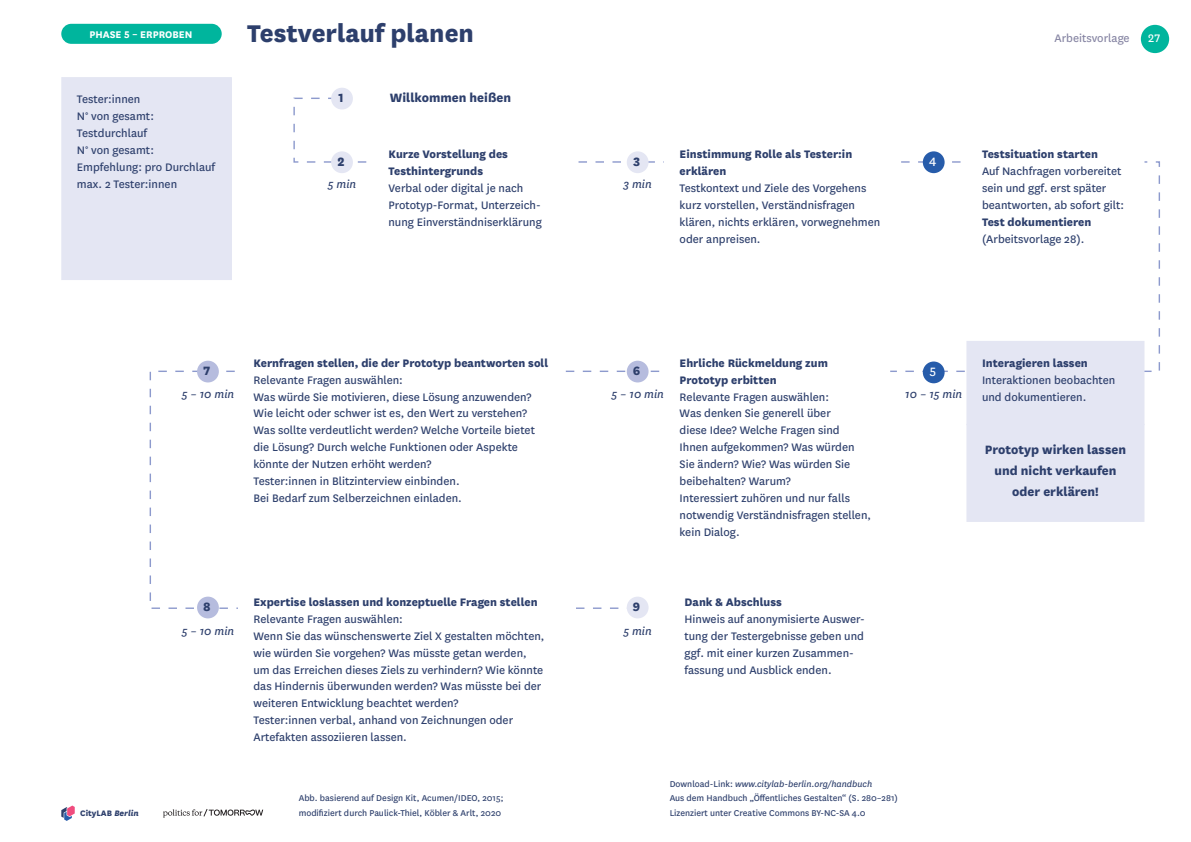
<style>
.page{position:relative;width:1191px;height:842px;background:#fff}
.page>*{position:absolute;margin:0;border:0;box-sizing:border-box;transform-origin:0 0}
.t1{font:800 28.3px "National";color:#2d3f6c}
.t2{font:800 14.1px/21.2px "National";color:#2d3f6c;text-align:center}
.t3{font:14.1px "National";color:#fff}
.t4{font:12.7px/17px "National";color:#2d3f6c}
.t5{font:800 12.7px/17px "National";color:#2d3f6c}
.t6{font:italic 12.7px "National";color:#2d3f6c}
.t7{font:12.7px "National";color:#8685a3}
.t8{font:12.7px "National";color:#fff}
.t9{font:700 11.3px "National";color:#fff}
.t10{font:9.9px/14.1px "National";color:#2d3f6c}
.t11{font:800 9.3px "National";color:#2d3f6c}
.s1{font-style:italic}
</style>
<div class="page">
<svg style="left:61px;top:805px;width:14px;height:16px"></svg>
<svg style="left:163px;top:809px;width:100px;height:8px"></svg>
<div style="left:1140px;top:25px;width:29px;height:28px;background:#00b59d;border-radius:50%"></div>
<div style="left:62px;top:78px;width:169px;height:201px;background:#e4e6f3"></div>
<div style="left:61px;top:77px;width:171px;height:203px;border:1px solid #e4e6f3"></div>
<div style="left:331px;top:88px;width:22px;height:21px;background:#e4e6f3;border-radius:50%"></div>
<div style="left:331px;top:151px;width:22px;height:22px;background:#e4e6f3;border-radius:50%"></div>
<div style="left:627px;top:151px;width:21px;height:22px;background:#e4e6f3;border-radius:50%"></div>
<div style="left:922px;top:151px;width:22px;height:22px;background:#275caa;border-radius:50%"></div>
<div style="left:627px;top:597px;width:21px;height:21px;background:#e4e6f3;border-radius:50%"></div>
<div style="left:627px;top:361px;width:21px;height:21px;background:#b6bcde;border-radius:50%"></div>
<div style="left:197px;top:361px;width:22px;height:21px;background:#b6bcde;border-radius:50%"></div>
<div style="left:197px;top:597px;width:22px;height:21px;background:#b6bcde;border-radius:50%"></div>
<div style="left:967px;top:342px;width:176px;height:82px;background:#e4e6f3"></div>
<div style="left:966px;top:341px;width:178px;height:84px;border:1px solid #e4e6f3"></div>
<div style="left:967px;top:425px;width:176px;height:96px;background:#e4e6f3"></div>
<div style="left:966px;top:424px;width:178px;height:98px;border:1px solid #e4e6f3"></div>
<div style="left:922px;top:361px;width:22px;height:22px;background:#275caa;border-radius:50%"></div>
<div style="left:61px;top:24px;width:161px;height:20px;background:#00b59d;border-radius:10px"></div>
<p class="t9" style="left:89px;top:27px;width:105px">PHASE 5 – ERPROBEN</p>
<h1 class="t1" style="left:247px;top:13px;width:228px">Testverlauf planen</h1>
<p class="t4" style="left:77px;top:90px;width:140px">Tester:innen<br>N° von gesamt:<br>Testdurchlauf<br>N° von gesamt:<br>Empfehlung: pro Durchlauf max. 2 Tester:innen</p>
<p class="t2" style="left:338px;top:86px;width:7px">1</p>
<p class="t2" style="left:390px;top:86px;width:123px">Willkommen heißen</p>
<p class="t5" style="left:679px;top:145px;width:174px">Einstimmung Rolle als Tester:in erklären</p>
<p class="t4" style="left:679px;top:179px;width:202px">Testkontext und Ziele des Vorgehens kurz vorstellen, Verständnisfragen klären, nichts erklären, vorwegnehmen oder anpreisen.</p>
<p class="t5" style="left:388px;top:145px;width:121px">Kurze Vorstellung des<br>Testhintergrunds</p>
<p class="t4" style="left:388px;top:179px;width:155px">Verbal oder digital je nach<br>Prototyp-Format, Unterzeich&shy;nung Einverständniserklärung</p>
<p class="t2" style="left:337px;top:150px;width:9px">2</p>
<p class="t2" style="left:633px;top:150px;width:9px">3</p>
<p class="t3" style="left:929px;top:152px;width:9px">4</p>
<p class="t6" style="left:328px;top:176px;width:30px">5 min</p>
<p class="t6" style="left:623px;top:176px;width:30px">3 min</p>
<p class="t7" style="left:1054px;top:30px;width:77px">Arbeitsvorlage</p>
<p class="t8" style="left:1147px;top:30px;width:15px">27</p>
<p class="t5" style="left:982px;top:145px;width:117px">Testsituation starten</p>
<p class="t4" style="left:982px;top:162px;width:144px">Auf Nachfragen vorbereitet sein und ggf. erst später beantworten, ab sofort gilt:</p>
<p class="t5" style="left:982px;top:212px;width:111px">Test dokumentieren</p>
<p class="t4" style="left:982px;top:230px;width:104px">(Arbeitsvorlage 28).</p>
<p class="t11" style="left:80px;top:806px;width:60px">CityLAB <span class="s1">Berlin</span></p>
<p class="t5" style="left:253px;top:353px;width:296px">Kernfragen stellen, die der Prototyp beantworten soll</p>
<p class="t4" style="left:253px;top:370px;width:283px">Relevante Fragen auswählen:<br>Was würde Sie motivieren, diese Lösung anzuwenden?<br>Wie leicht oder schwer ist es, den Wert zu verstehen?<br>Was sollte verdeutlicht werden? Welche Vorteile bietet die Lösung? Durch welche Funktionen oder Aspekte könnte der Nutzen erhöht werden?<br>Tester:innen in Blitzinterview einbinden.<br>Bei Bedarf zum Selberzeichnen einladen.</p>
<p class="t5" style="left:679px;top:353px;width:150px">Ehrliche Rückmeldung zum<br>Prototyp erbitten</p>
<p class="t4" style="left:679px;top:387px;width:193px">Relevante Fragen auswählen:<br>Was denken Sie generell über<br>diese Idee? Welche Fragen sind<br>Ihnen aufgekommen? Was würden<br>Sie ändern? Wie? Was würden Sie beibehalten? Warum?<br>Interessiert zuhören und nur falls notwendig Verständnisfragen stellen, kein Dialog.</p>
<p class="t2" style="left:204px;top:359px;width:8px">7</p>
<p class="t2" style="left:633px;top:359px;width:9px">6</p>
<p class="t3" style="left:928px;top:363px;width:10px">5</p>
<p class="t6" style="left:182px;top:386px;width:54px">5 – 10 min</p>
<p class="t6" style="left:905px;top:386px;width:58px">10 – 15 min</p>
<p class="t6" style="left:611px;top:386px;width:54px">5 – 10 min</p>
<p class="t5" style="left:982px;top:353px;width:107px">Interagieren lassen</p>
<p class="t4" style="left:982px;top:370px;width:135px">Interaktionen beobachten und dokumentieren.</p>
<p class="t2" style="left:985px;top:437px;width:143px">Prototyp wirken lassen und nicht verkaufen oder erklären!</p>
<p class="t5" style="left:253px;top:592px;width:285px">Expertise loslassen und konzeptuelle Fragen stellen</p>
<p class="t4" style="left:253px;top:609px;width:292px">Relevante Fragen auswählen:<br>Wenn Sie das wünschenswerte Ziel X gestalten möchten, wie würden Sie vorgehen? Was müsste getan werden, um das Erreichen dieses Ziels zu verhindern? Wie könnte das Hindernis überwunden werden? Was müsste bei der weiteren Entwicklung beachtet werden?<br>Tester:innen verbal, anhand von Zeichnungen oder Artefakten assoziieren lassen.</p>
<p class="t2" style="left:203px;top:595px;width:9px">8</p>
<p class="t2" style="left:632px;top:595px;width:10px">9</p>
<p class="t6" style="left:182px;top:623px;width:54px">5 – 10 min</p>
<p class="t6" style="left:623px;top:623px;width:30px">5 min</p>
<p class="t10" style="left:299px;top:791px;width:206px">Abb. basierend auf Design Kit, Acumen/IDEO, 2015; modifiziert durch Paulick-Thiel, Köbler &amp; Arlt, 2020</p>
<p class="t5" style="left:684px;top:592px;width:99px">Dank &amp; Abschluss</p>
<p class="t4" style="left:684px;top:609px;width:182px">Hinweis auf anonymisierte Auswer&shy;tung der Testergebnisse geben und ggf. mit einer kurzen Zusammen&shy;fassung und Ausblick enden.</p>
<p class="t10" style="left:669px;top:777px;width:230px">Download-Link: <span class="s1">www.citylab-berlin.org/handbuch<br></span>Aus dem Handbuch „Öffentliches Gestalten“ (S. 280–281)<br>Lizenziert unter Creative Commons BY-NC-SA 4.0</p>
</div>
